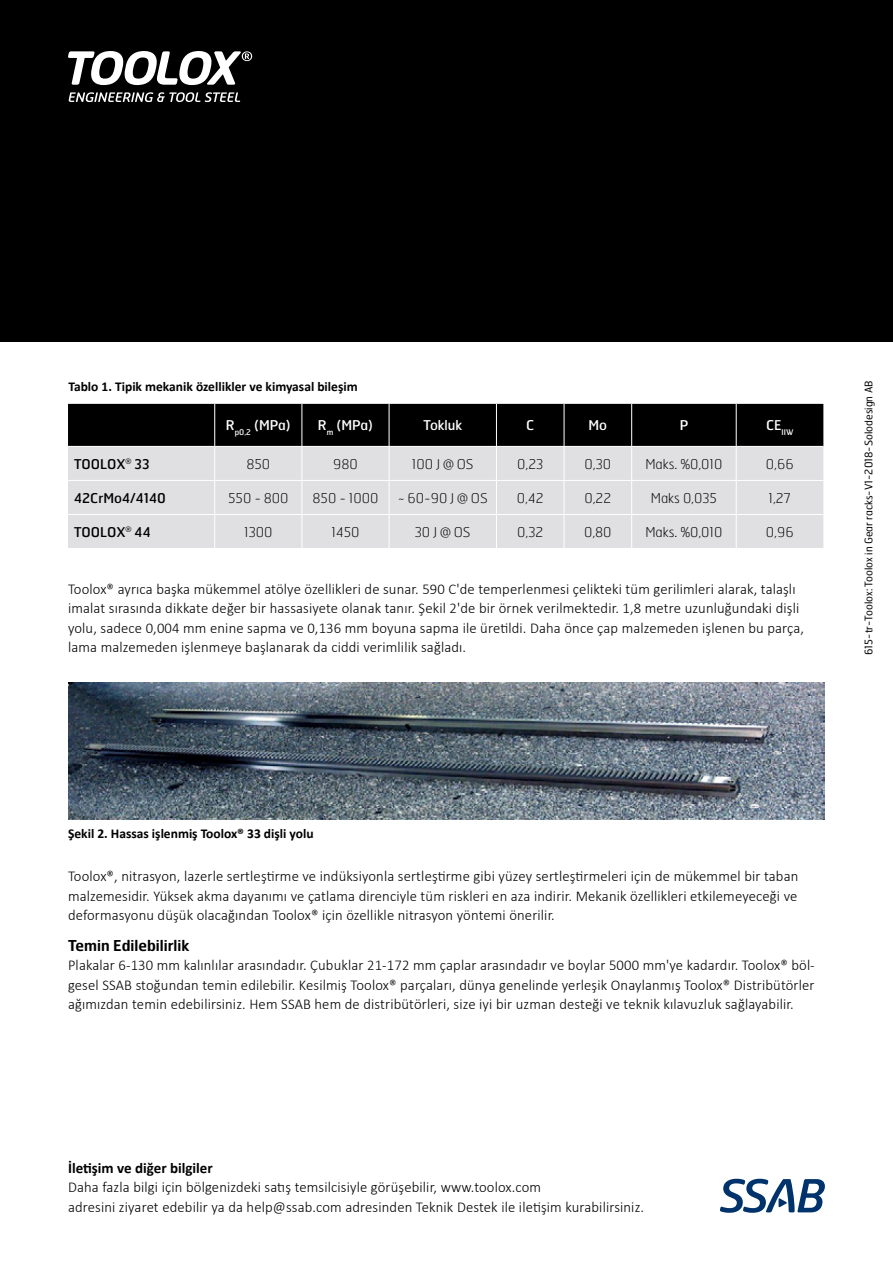
<style>
.page{position:relative;width:893px;height:1263px;background:#fff}
.page>*{position:absolute;margin:0;border:0;box-sizing:border-box;transform-origin:0 0}
.Body{font:300 15px/19.5px "Calibri";letter-spacing:.01em;color:#000}
.Brödtext{font:700 15px "Calibri";color:#000}
.Brödtext-2{font:600 15px "Hermes FB";color:#000}
.Brödtext-3{font:100 13.5px "Hermes FB";color:#000}
.Brödtext-4{font:700 13.5px "Calibri";color:#000}
.Brödtext-5{font:13.5px "Hermes FB";color:#000}
.Brödtext-6{font:13.5px "Hermes FB";color:#fff}
.t1{font:10.5px "Hermes FB";color:#000}
.Brödtext-7{font:7.8px "Hermes FB";color:#fff}
</style>
<div class="page">
<div style="left:0;top:0;width:893px;height:341px;background:#000"></div>
<svg style="left:720px;top:1179px;width:105px;height:34px"></svg>
<img style="left:68px;top:682px;width:757px;height:138px">
<div style="left:68px;top:404px;width:755px;height:42px;background:#000"></div>
<div style="left:68px;top:447px;width:755px;height:101px;background:#e0e0e3"></div>
<hr style="left:214px;top:404px;width:1px;height:42px;background:#fff">
<hr style="left:302px;top:404px;width:1px;height:42px;background:#fff">
<hr style="left:389px;top:404px;width:1px;height:42px;background:#fff">
<hr style="left:496px;top:404px;width:1px;height:42px;background:#fff">
<hr style="left:564px;top:404px;width:1px;height:42px;background:#fff">
<hr style="left:631px;top:404px;width:1px;height:42px;background:#fff">
<hr style="left:736px;top:404px;width:1px;height:42px;background:#fff">
<hr style="left:214px;top:447px;width:1px;height:33px;background:#fff">
<hr style="left:302px;top:447px;width:1px;height:33px;background:#fff">
<hr style="left:389px;top:447px;width:1px;height:33px;background:#fff">
<hr style="left:496px;top:447px;width:1px;height:33px;background:#fff">
<hr style="left:564px;top:447px;width:1px;height:33px;background:#fff">
<hr style="left:631px;top:447px;width:1px;height:33px;background:#fff">
<hr style="left:736px;top:447px;width:1px;height:33px;background:#fff">
<hr style="left:68px;top:480px;width:147px;height:1px;background:#fff">
<hr style="left:215px;top:480px;width:87px;height:1px;background:#fff">
<hr style="left:214px;top:481px;width:1px;height:33px;background:#fff">
<hr style="left:302px;top:480px;width:87px;height:1px;background:#fff">
<hr style="left:302px;top:481px;width:1px;height:33px;background:#fff">
<hr style="left:389px;top:480px;width:107px;height:1px;background:#fff">
<hr style="left:389px;top:481px;width:1px;height:33px;background:#fff">
<hr style="left:496px;top:480px;width:68px;height:1px;background:#fff">
<hr style="left:496px;top:481px;width:1px;height:33px;background:#fff">
<hr style="left:564px;top:480px;width:68px;height:1px;background:#fff">
<hr style="left:564px;top:481px;width:1px;height:33px;background:#fff">
<hr style="left:632px;top:480px;width:104px;height:1px;background:#fff">
<hr style="left:631px;top:481px;width:1px;height:33px;background:#fff">
<hr style="left:736px;top:480px;width:87px;height:1px;background:#fff">
<hr style="left:736px;top:481px;width:1px;height:33px;background:#fff">
<hr style="left:68px;top:514px;width:147px;height:1px;background:#fff">
<hr style="left:215px;top:514px;width:87px;height:1px;background:#fff">
<hr style="left:214px;top:515px;width:1px;height:33px;background:#fff">
<hr style="left:302px;top:514px;width:87px;height:1px;background:#fff">
<hr style="left:302px;top:515px;width:1px;height:33px;background:#fff">
<hr style="left:389px;top:514px;width:107px;height:1px;background:#fff">
<hr style="left:389px;top:515px;width:1px;height:33px;background:#fff">
<hr style="left:496px;top:514px;width:68px;height:1px;background:#fff">
<hr style="left:496px;top:515px;width:1px;height:33px;background:#fff">
<hr style="left:564px;top:514px;width:68px;height:1px;background:#fff">
<hr style="left:564px;top:515px;width:1px;height:33px;background:#fff">
<hr style="left:632px;top:514px;width:104px;height:1px;background:#fff">
<hr style="left:631px;top:515px;width:1px;height:33px;background:#fff">
<hr style="left:736px;top:514px;width:87px;height:1px;background:#fff">
<hr style="left:736px;top:515px;width:1px;height:33px;background:#fff">
<svg style="left:68px;top:51px;width:184px;height:34px"></svg>
<svg style="left:69px;top:92px;width:171px;height:10px"></svg>
<p class="Brödtext-4" style="left:68px;top:378px;width:291px">Tablo 1. Tipik mekanik özellikler ve kimyasal bileşim</p>
<p class="Brödtext-6" style="left:226px;top:417px;width:66px">R<sub>p0,2</sub> (MPa)</p>
<p class="Brödtext-6" style="left:318px;top:417px;width:57px">R<sub>m</sub> (MPa)</p>
<p class="Brödtext-6" style="left:423px;top:417px;width:40px">Tokluk</p>
<p class="Brödtext-6" style="left:526px;top:417px;width:10px">C</p>
<p class="Brödtext-6" style="left:588px;top:417px;width:20px">Mo</p>
<p class="Brödtext-6" style="left:680px;top:417px;width:10px">P</p>
<p class="Brödtext-7" style="left:766px;top:427px;width:29px"><sup>CE</sup>IIW</p>
<p class="Brödtext-5" style="left:74px;top:455px;width:77px">TOOLOX<sup>®</sup> 33</p>
<p class="Brödtext-3" style="left:246px;top:455px;width:25px">850</p>
<p class="Brödtext-3" style="left:333px;top:455px;width:26px">980</p>
<p class="Brödtext-3" style="left:412px;top:455px;width:63px">100 J @ OS</p>
<p class="Brödtext-3" style="left:517px;top:455px;width:28px">0,23</p>
<p class="Brödtext-3" style="left:585px;top:455px;width:28px">0,30</p>
<p class="Brödtext-3" style="left:645px;top:455px;width:79px">Maks. %0,010</p>
<p class="Brödtext-3" style="left:766px;top:455px;width:29px">0,66</p>
<p class="Brödtext-5" style="left:74px;top:489px;width:93px">42CrMo4/4140</p>
<p class="Brödtext-3" style="left:228px;top:489px;width:62px">550 - 800</p>
<p class="Brödtext-3" style="left:313px;top:489px;width:67px">850 - 1000</p>
<p class="Brödtext-3" style="left:398px;top:489px;width:92px">~ 60-90 J @ OS</p>
<p class="Brödtext-3" style="left:517px;top:489px;width:28px">0,42</p>
<p class="Brödtext-3" style="left:584px;top:489px;width:28px">0,22</p>
<p class="Brödtext-3" style="left:651px;top:489px;width:68px">Maks 0,035</p>
<p class="Brödtext-3" style="left:768px;top:489px;width:24px">1,27</p>
<p class="Brödtext-5" style="left:74px;top:523px;width:78px">TOOLOX<sup>®</sup> 44</p>
<p class="Brödtext-3" style="left:244px;top:523px;width:30px">1300</p>
<p class="Brödtext-3" style="left:331px;top:523px;width:30px">1450</p>
<p class="Brödtext-3" style="left:415px;top:523px;width:57px">30 J @ OS</p>
<p class="Brödtext-3" style="left:517px;top:523px;width:28px">0,32</p>
<p class="Brödtext-3" style="left:584px;top:523px;width:29px">0,80</p>
<p class="Brödtext-3" style="left:645px;top:523px;width:79px">Maks. %0,010</p>
<p class="Brödtext-3" style="left:766px;top:523px;width:29px">0,96</p>
<p class="Body" style="left:68px;top:578px;width:738px">Toolox® ayrıca başka mükemmel atölye özellikleri de sunar. 590 C'de temperlenmesi çelikteki tüm gerilimleri alarak, talaşlı imalat sırasında dikkate değer bir hassasiyete olanak tanır. Şekil 2'de bir örnek verilmektedir. 1,8 metre uzunluğundaki dişli yolu, sadece 0,004 mm enine sapma ve 0,136 mm boyuna sapma ile üretildi. Daha önce çap malzemeden işlenen bu parça, lama malzemeden işlenmeye başlanarak da ciddi verimlilik sağladı.</p>
<p class="t1" style="left:862px;top:655px;width:276px;rotate:-90deg">615-tr-Toolox: Toolox in Gear racks-V1-2018-Solodesign AB</p>
<p class="Brödtext-4" style="left:68px;top:825px;width:247px">Şekil 2. Hassas işlenmiş Toolox® 33 dişli yolu</p>
<p class="Body" style="left:68px;top:866px;width:732px;text-align:justify">Toolox®, nitrasyon, lazerle sertleştirme ve indüksiyonla sertleştirme gibi yüzey sertleştirmeleri için de mükemmel bir taban malzemesidir. Yüksek akma dayanımı ve çatlama direnciyle tüm riskleri en aza indirir. Mekanik özellikleri etkilemeyeceği ve deformasyonu düşük olacağından Toolox® için özellikle nitrasyon yöntemi önerilir.</p>
<p class="Brödtext-2" style="left:68px;top:935px;width:123px">Temin Edilebilirlik</p>
<p class="Body" style="left:68px;top:954px;width:748px;text-align:justify">Plakalar 6-130 mm kalınlılar arasındadır. Çubuklar 21-172 mm çaplar arasındadır ve boylar 5000 mm'ye kadardır. Toolox® böl&shy;gesel SSAB stoğundan temin edilebilir. Kesilmiş Toolox® parçaları, dünya genelinde yerleşik Onaylanmış Toolox® Distribütörler ağımızdan temin edebilirsiniz. Hem SSAB hem de distribütörleri, size iyi bir uzman desteği ve teknik kılavuzluk sağlayabilir.</p>
<p class="Brödtext" style="left:68px;top:1158px;width:146px">İletişim ve diğer bilgiler</p>
<p class="Body" style="left:68px;top:1177px;width:578px">Daha fazla bilgi için bölgenizdeki satış temsilcisiyle görüşebilir, www.toolox.com<br>adresini ziyaret edebilir ya da help@ssab.com adresinden Teknik Destek ile iletişim kurabilirsiniz.</p>
</div>
